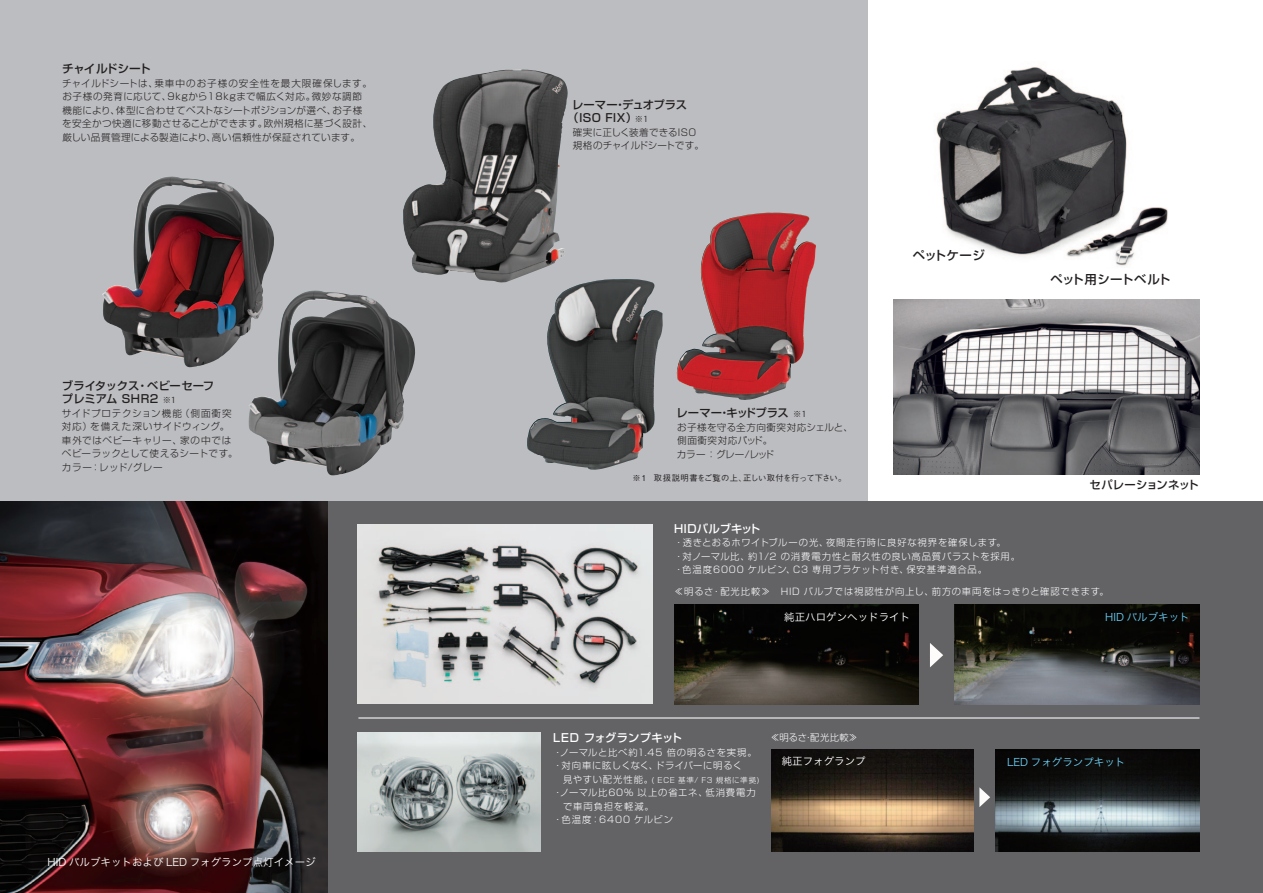
<style>
.page{position:relative;width:1263px;height:893px;background:#fff}
.page>*{position:absolute;margin:0;border:0;box-sizing:border-box;transform-origin:0 0}
.t1{font:500 12.45px "Shin Go Pro";letter-spacing:.025em;color:#231f20}
.t2{font:500 11.7px "Shin Go Pro";letter-spacing:-.07em;color:#231f20}
.t3{font:500 11.25px/13.5px "Shin Go Pro";color:#231f20}
.t4{font:500 11.25px "Shin Go Pro";letter-spacing:.015em;color:#fff}
.t5{font:500 11.25px "Shin Go Pro";letter-spacing:-.02em;color:#231f20}
.t6{font:10.5px "Hira Kaku Pro W3";color:#fff}
.t7{font:10.5px "Hira Kaku Pro W3";color:#6bcff6}
.t8{font:300 9.6px/13.5px "Shin Go Pro";letter-spacing:.04em;color:#231f20}
.t9{font:300 9.6px/13.5px "Shin Go Pro";letter-spacing:.065em;color:#231f20}
.t10{font:300 9.6px/13.5px "Shin Go Pro";letter-spacing:.02em;color:#231f20}
.t11{font:300 9.3px/13.5px "Shin Go Pro";letter-spacing:.08em;color:#fff}
.t12{font:500 8.25px "Gothic BBB Pro";letter-spacing:-.015em;color:#231f20}
.t13{font:300 7.5px "Shin Go Pro";letter-spacing:.085em;color:#fff}
.s1{font-family:"Gothic BBB Medium 83 pv RKSJ H";font-weight:400;font-size:8.25px}
.s2{font-size:9.3px}
</style>
<div class="page">
<div style="left:0;top:0;width:867px;height:503px;background:#bcbdc0"></div>
<img style="left:248px;top:290px;width:167px;height:186px">
<img style="left:102px;top:176px;width:173px;height:192px">
<img style="left:527px;top:279px;width:128px;height:191px">
<img style="left:676px;top:212px;width:130px;height:188px">
<img style="left:936px;top:67px;width:232px;height:200px">
<div style="left:0;top:502px;width:1263px;height:391px;background:#636366"></div>
<img style="left:893px;top:299px;width:306px;height:176px">
<img style="left:358px;top:525px;width:295px;height:178px">
<img style="left:955px;top:604px;width:244px;height:100px">
<img style="left:674px;top:605px;width:244px;height:100px">
<svg style="left:930px;top:643px;width:13px;height:24px"></svg>
<svg style="left:979px;top:787px;width:11px;height:20px"></svg>
<img style="left:403px;top:70px;width:165px;height:213px">
<img style="left:0;top:502px;width:328px;height:391px">
<img style="left:995px;top:750px;width:204px;height:102px">
<img style="left:771px;top:750px;width:203px;height:102px">
<hr style="left:358px;top:717px;width:841px;height:1px;background:#fff">
<img style="left:358px;top:732px;width:183px;height:119px">
<p class="t2" style="left:62px;top:59px;width:90px">チャイルドシート</p>
<p class="t8" style="left:62px;top:75px;width:312px">チャイルドシートは、乗車中のお子様の安全性を最大限確保します。お子様の発育に応じて、9kgから18kgまで幅広く対応。微妙な調節機能により、体型に合わせてベストなシートポジションが選べ、お子様を安全かつ快適に移動させることができます。欧州規格に基づく設計、厳しい品質管理による製造により、高い信頼性が保証されています。</p>
<p class="t3" style="left:62px;top:377px;width:153px">ブライタックス・ベビーセーフプレミアム SHR2 <span class="s1">※1</span></p>
<p class="t9" style="left:62px;top:405px;width:177px">サイドプロテクション機能（側面衝突対応）を備えた深いサイドウィング。車外ではベビーキャリー、家の中ではベビーラックとして使えるシートです。カラー：レッド/グレー</p>
<p class="t6" style="left:48px;top:853px;width:270px">HID バルブキットおよび LED フォグランプ点灯イメージ</p>
<p class="t3" style="left:567px;top:96px;width:121px;text-indent:5px">レーマー・デュオプラス（ISO FIX）<span class="s1">※1</span></p>
<p class="t10" style="left:573px;top:124px;width:133px">確実に正しく装着できるISO規格のチャイルドシートです。</p>
<h1 class="t1" style="left:913px;top:245px;width:74px">ペットケージ</h1>
<h1 class="t1" style="left:1050px;top:269px;width:122px">ペット用シートベルト</h1>
<p class="t5" style="left:676px;top:404px;width:131px">レーマー・キッドプラス <span class="s1">※1</span></p>
<p class="t8" style="left:677px;top:419px;width:178px">お子様を守る全方向衝突対応シェルと、側面衝突対応パッド。　<br>カラー ： グレー/レッド</p>
<p class="t12" style="left:632px;top:471px;width:215px">※1 取扱説明書をご覧の上、正しい取付を行って下さい。</p>
<p class="t4" style="left:674px;top:519px;width:88px">HIDバルブキット</p>
<p class="t11" style="left:674px;top:535px;width:347px">・透きとおるホワイトブルーの光、夜間走行時に良好な視界を確保します。<br>・対ノーマル比、約1/2 の消費電力性と耐久性の良い高品質バラストを採用。・色温度6000 ケルビン、C3 専用ブラケット付き、保安基準適合品。</p>
<p class="t3" style="left:1089px;top:477px;width:111px">セパレーションネット</p>
<p class="t11" style="left:674px;top:583px;width:436px">≪明るさ・配光比較≫　HID バルブでは視認性が向上し、前方の車両をはっきりと確認できます。</p>
<p class="t6" style="left:784px;top:608px;width:127px">純正ハロゲンヘッドライト</p>
<p class="t7" style="left:1105px;top:608px;width:86px">HID バルブキット</p>
<p class="t4" style="left:553px;top:728px;width:130px">LED フォグランプキット</p>
<p class="t11" style="left:553px;top:744px;width:205px">・ノーマルと比べ約1.45 倍の明るさを実現。・対向車に眩しくなく、ドライバーに明るく</p>
<p class="t13" style="left:553px;top:773px;width:208px"><span class="s2">　見やすい配光性能。</span>( ECE 基準/ F3 規格に準拠)</p>
<p class="t11" style="left:553px;top:785px;width:204px">・ノーマル比60% 以上の省エネ、低消費電力　で車両負担を軽減。<br>・色温度：6400 ケルビン</p>
<p class="t11" style="left:770px;top:729px;width:98px">≪明るさ・配光比較≫　</p>
<p class="t6" style="left:782px;top:752px;width:85px">純正フォグランプ</p>
<p class="t7" style="left:1007px;top:753px;width:120px">LED フォグランプキット</p>
</div>
